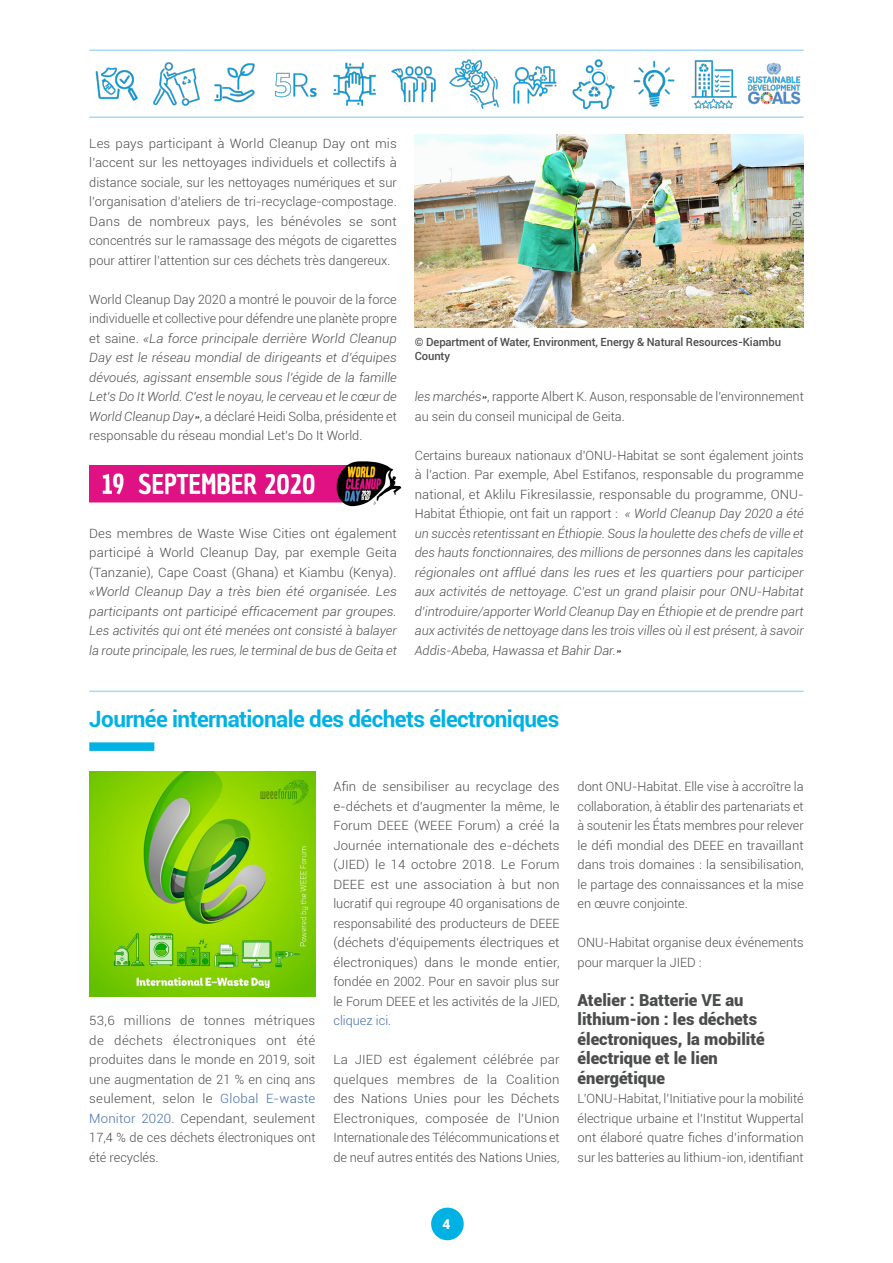
<style>
.page{position:relative;width:893px;height:1263px;background:#fff}
.page>*{position:absolute;margin:0;border:0;box-sizing:border-box;transform-origin:0 0}
.HEADING_1{font:700 22.5px "Roboto";letter-spacing:-.025em;color:#00b2e3}
.HEADING_2{font:900 16.5px/19.5px "Roboto";color:#4b4c4d}
.t1{font:900 13.5px "Roboto";color:#fff}
.BODY_TEXT{font:300 12.75px/19.5px "Roboto";color:#4b4c4d;text-align:justify;scale:1.04 1}
.BODY_TEXT-2{font:italic 300 12.75px/19.5px "Roboto";color:#4b4c4d;text-align:justify}
.BODY_TEXT-3{font:300 12.75px/19.5px "Roboto";color:#4b4c4d}
.BODY_TEXT-4{font:italic 300 12.75px/19.5px "Roboto";color:#4b4c4d;text-align:justify;scale:1.04 1}
.t2{font:500 11.25px/13.5px "Roboto";letter-spacing:-.01em;color:#4b4c4d}
.s1{font-style:normal}
.s2{font-style:italic}
.s3{color:#436da8}
</style>
<div class="page">
<img style="left:95px;top:67px;width:43px;height:34px">
<img style="left:153px;top:62px;width:47px;height:44px">
<img style="left:214px;top:63px;width:41px;height:40px">
<img style="left:274px;top:72px;width:43px;height:26px">
<img style="left:333px;top:62px;width:43px;height:44px">
<img style="left:391px;top:66px;width:45px;height:37px">
<img style="left:449px;top:59px;width:50px;height:49px">
<img style="left:513px;top:66px;width:44px;height:38px">
<img style="left:572px;top:59px;width:43px;height:49px">
<img style="left:633px;top:60px;width:42px;height:47px">
<img style="left:691px;top:60px;width:46px;height:48px">
<img style="left:747px;top:62px;width:53px;height:43px">
<hr style="left:89px;top:116px;width:715px;height:2px;background:#a5dbf2">
<hr style="left:89px;top:50px;width:715px;height:1px;background:#a5dbf2">
<img style="left:415px;top:134px;width:389px;height:193px">
<hr style="left:89px;top:691px;width:715px;height:1px;background:#a5dbf2">
<img style="left:89px;top:461px;width:313px;height:46px">
<div style="left:89px;top:742px;width:65px;height:9px;background:#00b2e3"></div>
<img style="left:89px;top:772px;width:226px;height:224px">
<div style="left:431px;top:1207px;width:33px;height:33px;background:#00b2e3;border-radius:50%"></div>
<p class="BODY_TEXT" style="left:89px;top:133px;width:297px">Les pays participant à World Cleanup Day ont mis l’accent sur les nettoyages individuels et collectifs à distance sociale, sur les nettoyages numériques et sur l’organisation d’ateliers de tri-recyclage-compostage.<br>Dans de nombreux pays, les bénévoles se sont concentrés sur le ramassage des mégots de cigarettes pour attirer l’attention sur ces déchets très dangereux.</p>
<p class="BODY_TEXT-2" style="left:89px;top:289px;width:309px"><span class="s1">World Cleanup Day 2020 a montré le pouvoir de la force individuelle et collective pour défendre une planète propre et saine.</span> «La force principale derrière World Cleanup Day est le réseau mondial de dirigeants et d’équipes dévoués, agissant ensemble sous l’égide de la famille Let’s Do It World. C’est le noyau, le cerveau et le cœur de World Cleanup Day»<span class="s1">, a déclaré Heidi Solba, présidente et responsable du réseau mondial Let’s Do It World.</span></p>
<p class="BODY_TEXT-4" style="left:89px;top:523px;width:297px"><span class="s1">Des membres de Waste Wise Cities ont également participé à World Cleanup Day, par exemple Geita (Tanzanie), Cape Coast (Ghana) et Kiambu (Kenya). </span>«World Cleanup Day a très bien été organisée. Les participants ont participé efficacement par groupes.<br>Les activités qui ont été menées ont consisté à balayer la route principale, les rues, le terminal de bus de Geita et</p>
<p class="t2" style="left:415px;top:335px;width:368px">© Department of Water, Environment, Energy &amp; Natural Resources-Kiambu<br>County</p>
<p class="BODY_TEXT-3" style="left:415px;top:387px;width:390px"><span class="s2">les marchés»</span>, rapporte Albert K. Auson, responsable de l’environnement au sein du conseil municipal de Geita.</p>
<p class="BODY_TEXT-2" style="left:415px;top:445px;width:390px"><span class="s1">Certains bureaux nationaux d’ONU-Habitat se sont également joints à l’action. Par exemple, Abel Estifanos, responsable du programme national, et Aklilu Fikresilassie, responsable du programme, ONU-Habitat Éthiopie, ont fait un rapport :</span> « World Cleanup Day 2020 a été un succès retentissant en Éthiopie. Sous la houlette des chefs de ville et des hauts fonctionnaires, des millions de personnes dans les capitales régionales ont afflué dans les rues et les quartiers pour participer aux activités de nettoyage. C’est un grand plaisir pour ONU-Habitat d’introduire/apporter World Cleanup Day en Éthiopie et de prendre part aux activités de nettoyage dans les trois villes où il est présent, à savoir Addis-Abeba, Hawassa et Bahir Dar.»</p>
<p class="HEADING_1" style="left:89px;top:703px;width:472px">Journée internationale des déchets électroniques</p>
<p class="BODY_TEXT" style="left:89px;top:1011px;width:219px">53,6 millions de tonnes métriques de déchets électroniques ont été produites dans le monde en 2019, soit une augmentation de 21 % en cinq ans seulement, selon le <span class="s3">Global E-waste Monitor 2020</span>. Cependant, seulement 17,4 % de ces déchets électroniques ont été recyclés.</p>
<p class="BODY_TEXT" style="left:333px;top:777px;width:219px">Afin de sensibiliser au recyclage des e-déchets et d’augmenter la même, le Forum DEEE (WEEE Forum) a créé la Journée internationale des e-déchets (JIED) le 14 octobre 2018. Le Forum DEEE est une association à but non lucratif qui regroupe 40 organisations de responsabilité des producteurs de DEEE (déchets d’équipements électriques et électroniques) dans le monde entier, fondée en 2002. Pour en savoir plus sur le Forum DEEE et les activités de la JIED, <span class="s3">cliquez ici.</span></p>
<p class="BODY_TEXT" style="left:333px;top:1050px;width:219px">La JIED est également célébrée par quelques membres de la Coalition des Nations Unies pour les Déchets Electroniques, composée de l’Union Internationale des Télécommunications et de neuf autres entités des Nations Unies,</p>
<p class="BODY_TEXT-3" style="left:578px;top:777px;width:228px;text-align:justify">dont ONU-Habitat. Elle vise à accroître la collaboration, à établir des partenariats et à soutenir les États membres pour relever le défi mondial des DEEE en travaillant dans trois domaines : la sensibilisation, le partage des connaissances et la mise en œuvre conjointe.</p>
<p class="BODY_TEXT-3" style="left:578px;top:933px;width:228px">ONU-Habitat organise deux événements pour marquer la JIED :</p>
<p class="HEADING_2" style="left:578px;top:989px;width:189px">Atelier : Batterie VE au lithium-ion : les déchets électroniques, la mobilité électrique et le lien énergétique</p>
<p class="BODY_TEXT-3" style="left:578px;top:1089px;width:228px;text-align:justify">L’ONU-Habitat, l’Initiative pour la mobilité électrique urbaine et l’Institut Wuppertal ont élaboré quatre fiches d’information sur les batteries au lithium-ion, identifiant</p>
<p class="t1" style="left:443px;top:1214px;width:9px">4</p>
</div>
